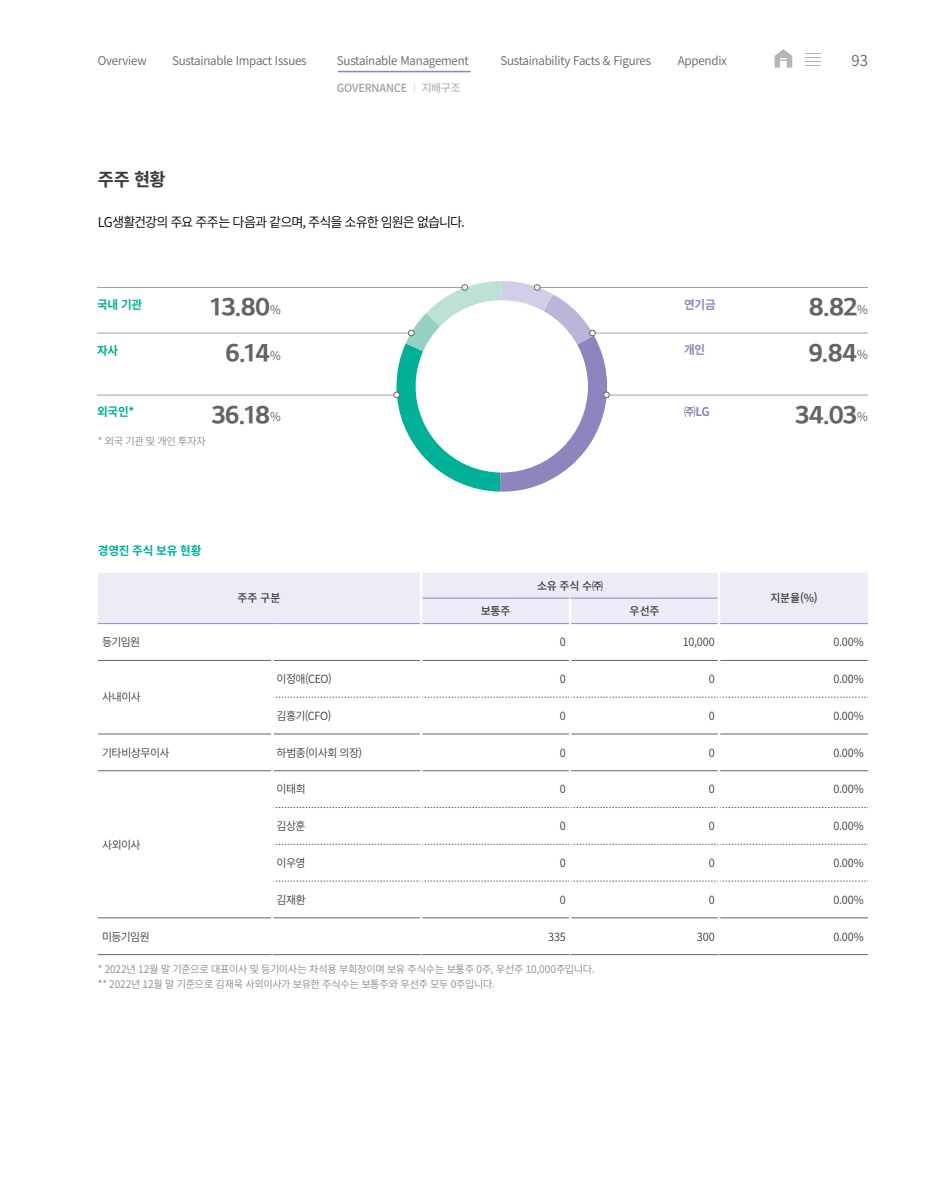
<style>
.page{position:relative;width:936px;height:1191px;background:#fff}
.page>*{position:absolute;margin:0;border:0;box-sizing:border-box;transform-origin:0 0}
.t1{font:24px "LG Sm Haotf TB";letter-spacing:-.025em;color:#656464}
.t2{font:700 18px "Noto Sans CJ Kkr";color:#3e3a39}
.t3{font:600 15px "Noto Sans CJ Kkr";color:#656464}
.t4{font:600 13.5px "Noto Sans CJ Kkr";letter-spacing:-.075em;color:#000}
.t5{font:600 12px "Noto Sans CJ Kkr";letter-spacing:-.02em;color:#656464}
.t6{font:700 12px "Noto Sans CJ Kkr";letter-spacing:-.02em;color:#00b097}
.t7{font:700 12px "Noto Sans CJ Kkr";letter-spacing:-.02em;color:#8e85be}
.t8{font:600 11.25px "Noto Sans CJ Kkr";letter-spacing:-.045em;color:#3e3a39}
.t9{font:500 11.25px "Noto Sans CJ Kkr";letter-spacing:-.005em;color:#3e3a39}
.t10{font:500 11.25px "Noto Sans CJ Kkr";letter-spacing:-.025em;color:#9fa0a0}
.t11{font:600 10.5px/15px "Noto Sans CJ Kkr";letter-spacing:-.035em;color:#898989}
.s1{font-weight:600;color:#dcdddd}
.s2{color:#b5b6b6}
.s3{font-family:"Noto Sans CJ Kkr";font-size:12px}
</style>
<div class="page">
<svg style="left:774px;top:49px;width:18px;height:19px"></svg>
<hr style="left:338px;top:71px;width:132px;height:1px;background:#8e85be">
<svg style="left:805px;top:53px;width:15px;height:13px"></svg>
<hr style="left:606px;top:395px;width:261px;height:1px;background:#9fa0a0">
<hr style="left:97px;top:287px;width:368px;height:1px;background:#9fa0a0">
<hr style="left:537px;top:287px;width:330px;height:1px;background:#9fa0a0">
<div style="left:98px;top:573px;width:769px;height:50px;background:#edebf6"></div>
<hr style="left:98px;top:623px;width:174px;height:1px;background:#8e85be">
<hr style="left:272px;top:623px;width:148px;height:1px;background:#8e85be">
<hr style="left:422px;top:623px;width:147px;height:1px;background:#8e85be">
<hr style="left:571px;top:623px;width:146px;height:1px;background:#8e85be">
<hr style="left:720px;top:623px;width:147px;height:1px;background:#8e85be">
<hr style="left:422px;top:598px;width:148px;height:1px;background:#8e85be">
<hr style="left:570px;top:598px;width:147px;height:1px;background:#8e85be">
<hr style="left:98px;top:660px;width:173px;height:1px;background:#656464">
<hr style="left:273px;top:660px;width:147px;height:1px;background:#656464">
<hr style="left:422px;top:660px;width:147px;height:1px;background:#656464">
<hr style="left:571px;top:660px;width:146px;height:1px;background:#656464">
<hr style="left:720px;top:660px;width:147px;height:1px;background:#656464">
<svg style="left:273px;top:697px;width:595px;height:1px"></svg>
<hr style="left:98px;top:733px;width:173px;height:1px;background:#656464">
<hr style="left:273px;top:733px;width:147px;height:1px;background:#656464">
<hr style="left:422px;top:733px;width:147px;height:1px;background:#656464">
<hr style="left:571px;top:733px;width:146px;height:1px;background:#656464">
<hr style="left:720px;top:733px;width:147px;height:1px;background:#656464">
<hr style="left:98px;top:770px;width:173px;height:1px;background:#656464">
<hr style="left:273px;top:770px;width:147px;height:1px;background:#656464">
<hr style="left:422px;top:770px;width:147px;height:1px;background:#656464">
<hr style="left:571px;top:770px;width:146px;height:1px;background:#656464">
<hr style="left:720px;top:770px;width:147px;height:1px;background:#656464">
<svg style="left:273px;top:807px;width:595px;height:1px"></svg>
<svg style="left:273px;top:844px;width:595px;height:1px"></svg>
<svg style="left:273px;top:880px;width:595px;height:1px"></svg>
<hr style="left:98px;top:917px;width:173px;height:1px;background:#656464">
<hr style="left:98px;top:954px;width:174px;height:1px;background:#656464">
<hr style="left:273px;top:917px;width:147px;height:1px;background:#656464">
<hr style="left:272px;top:954px;width:149px;height:1px;background:#656464">
<hr style="left:422px;top:917px;width:147px;height:1px;background:#656464">
<hr style="left:421px;top:954px;width:149px;height:1px;background:#656464">
<hr style="left:571px;top:917px;width:146px;height:1px;background:#656464">
<hr style="left:570px;top:954px;width:149px;height:1px;background:#656464">
<hr style="left:720px;top:917px;width:147px;height:1px;background:#656464">
<hr style="left:719px;top:954px;width:148px;height:1px;background:#656464">
<hr style="left:420px;top:572px;width:2px;height:26px;background:#fff">
<hr style="left:717px;top:572px;width:3px;height:26px;background:#fff">
<hr style="left:420px;top:598px;width:2px;height:25px;background:#fff">
<hr style="left:569px;top:598px;width:2px;height:25px;background:#fff">
<hr style="left:717px;top:598px;width:3px;height:25px;background:#fff">
<hr style="left:420px;top:697px;width:2px;height:37px;background:#fff">
<hr style="left:569px;top:697px;width:2px;height:37px;background:#fff">
<hr style="left:717px;top:697px;width:3px;height:37px;background:#fff">
<hr style="left:420px;top:807px;width:2px;height:37px;background:#fff">
<hr style="left:569px;top:807px;width:2px;height:37px;background:#fff">
<hr style="left:717px;top:807px;width:3px;height:37px;background:#fff">
<hr style="left:420px;top:844px;width:2px;height:37px;background:#fff">
<hr style="left:569px;top:844px;width:2px;height:37px;background:#fff">
<hr style="left:717px;top:844px;width:3px;height:37px;background:#fff">
<hr style="left:592px;top:333px;width:275px;height:1px;background:#9fa0a0">
<hr style="left:97px;top:333px;width:312px;height:1px;background:#9fa0a0">
<hr style="left:97px;top:395px;width:299px;height:1px;background:#9fa0a0">
<svg style="left:393px;top:281px;width:229px;height:211px"></svg>
<p class="t5" style="left:98px;top:54px;width:50px">Overview</p>
<p class="t5" style="left:172px;top:54px;width:136px">Sustainable Impact Issues</p>
<p class="t5" style="left:337px;top:54px;width:133px">Sustainable Management</p>
<p class="t5" style="left:500px;top:54px;width:152px">Sustainability Facts &amp; Figures</p>
<p class="t5" style="left:677px;top:54px;width:51px">Appendix</p>
<h3 class="t3" style="left:851px;top:52px;width:18px">93</h3>
<p class="t10" style="left:337px;top:81px;width:125px">GOVERNANCE <span class="s1">ㅣ</span> <span class="s2">지배구조</span></p>
<h2 class="t2" style="left:98px;top:169px;width:69px">주주 현황</h2>
<p class="t4" style="left:98px;top:214px;width:368px">LG생활건강의 주요 주주는 다음과 같으며, 주식을 소유한 임원은 없습니다.</p>
<p class="t6" style="left:97px;top:298px;width:47px">국내 기관</p>
<h1 class="t1" style="left:209px;top:296px;width:73px">13.80<span class="s3">%</span></h1>
<p class="t7" style="left:684px;top:298px;width:33px">연기금</p>
<h1 class="t1" style="left:809px;top:296px;width:60px">8.82<span class="s3">%</span></h1>
<p class="t6" style="left:97px;top:343px;width:23px">자사</p>
<h1 class="t1" style="left:225px;top:342px;width:57px">6.14<span class="s3">%</span></h1>
<h1 class="t1" style="left:808px;top:341px;width:61px">9.84<span class="s3">%</span></h1>
<p class="t7" style="left:684px;top:343px;width:23px">개인</p>
<p class="t6" style="left:97px;top:405px;width:39px">외국인*</p>
<h1 class="t1" style="left:211px;top:403px;width:71px">36.18<span class="s3">%</span></h1>
<p class="t11" style="left:98px;top:433px;width:109px">* 외국 기관 및 개인 투자자</p>
<p class="t6" style="left:98px;top:543px;width:105px">경영진 주식 보유 현황</p>
<p class="t9" style="left:237px;top:592px;width:44px">주주 구분</p>
<p class="t7" style="left:684px;top:405px;width:27px">㈜LG</p>
<h1 class="t1" style="left:794px;top:403px;width:75px">34.03<span class="s3">%</span></h1>
<p class="t9" style="left:537px;top:579px;width:68px">소유 주식 수㈜</p>
<p class="t9" style="left:480px;top:604px;width:31px">보통주</p>
<p class="t9" style="left:629px;top:604px;width:31px">우선주</p>
<p class="t9" style="left:770px;top:592px;width:49px">지분율(%)</p>
<p class="t8" style="left:102px;top:636px;width:40px">등기임원</p>
<p class="t8" style="left:560px;top:636px;width:7px">0</p>
<p class="t8" style="left:683px;top:636px;width:33px">10,000</p>
<p class="t8" style="left:833px;top:636px;width:32px">0.00%</p>
<p class="t8" style="left:102px;top:691px;width:40px">사내이사</p>
<p class="t8" style="left:276px;top:672px;width:57px">이정애(CEO)</p>
<p class="t8" style="left:560px;top:672px;width:7px">0</p>
<p class="t8" style="left:708px;top:672px;width:7px">0</p>
<p class="t8" style="left:833px;top:672px;width:32px">0.00%</p>
<p class="t8" style="left:276px;top:709px;width:56px">김홍기(CFO)</p>
<p class="t8" style="left:560px;top:709px;width:7px">0</p>
<p class="t8" style="left:708px;top:709px;width:7px">0</p>
<p class="t8" style="left:833px;top:709px;width:32px">0.00%</p>
<p class="t8" style="left:102px;top:746px;width:69px">기타비상무이사</p>
<p class="t8" style="left:276px;top:746px;width:87px">하범종(이사회 의장)</p>
<p class="t8" style="left:560px;top:746px;width:7px">0</p>
<p class="t8" style="left:708px;top:746px;width:7px">0</p>
<p class="t8" style="left:833px;top:746px;width:32px">0.00%</p>
<p class="t8" style="left:102px;top:838px;width:40px">사외이사</p>
<p class="t8" style="left:276px;top:783px;width:31px">이태희</p>
<p class="t8" style="left:560px;top:783px;width:7px">0</p>
<p class="t8" style="left:708px;top:783px;width:7px">0</p>
<p class="t8" style="left:833px;top:783px;width:32px">0.00%</p>
<p class="t8" style="left:276px;top:819px;width:30px">김상훈</p>
<p class="t8" style="left:560px;top:819px;width:7px">0</p>
<p class="t8" style="left:708px;top:819px;width:7px">0</p>
<p class="t8" style="left:833px;top:819px;width:32px">0.00%</p>
<p class="t8" style="left:276px;top:856px;width:30px">이우영</p>
<p class="t8" style="left:560px;top:856px;width:7px">0</p>
<p class="t8" style="left:708px;top:856px;width:7px">0</p>
<p class="t8" style="left:833px;top:856px;width:32px">0.00%</p>
<p class="t8" style="left:276px;top:893px;width:31px">김재환</p>
<p class="t8" style="left:560px;top:893px;width:7px">0</p>
<p class="t8" style="left:708px;top:893px;width:7px">0</p>
<p class="t8" style="left:833px;top:893px;width:32px">0.00%</p>
<p class="t8" style="left:102px;top:930px;width:49px">미등기임원</p>
<p class="t8" style="left:548px;top:930px;width:19px">335</p>
<p class="t8" style="left:697px;top:930px;width:19px">300</p>
<p class="t8" style="left:833px;top:930px;width:32px">0.00%</p>
<p class="t11" style="left:98px;top:961px;width:498px">* 2022년 12월 말 기준으로 대표이사 및 등기이사는 차석용 부회장이며 보유 주식수는 보통주 0주, 우선주 10,000주입니다. ** 2022년 12월 말 기준으로 김재욱 사외이사가 보유한 주식수는 보통주와 우선주 모두 0주입니다.</p>
</div>
